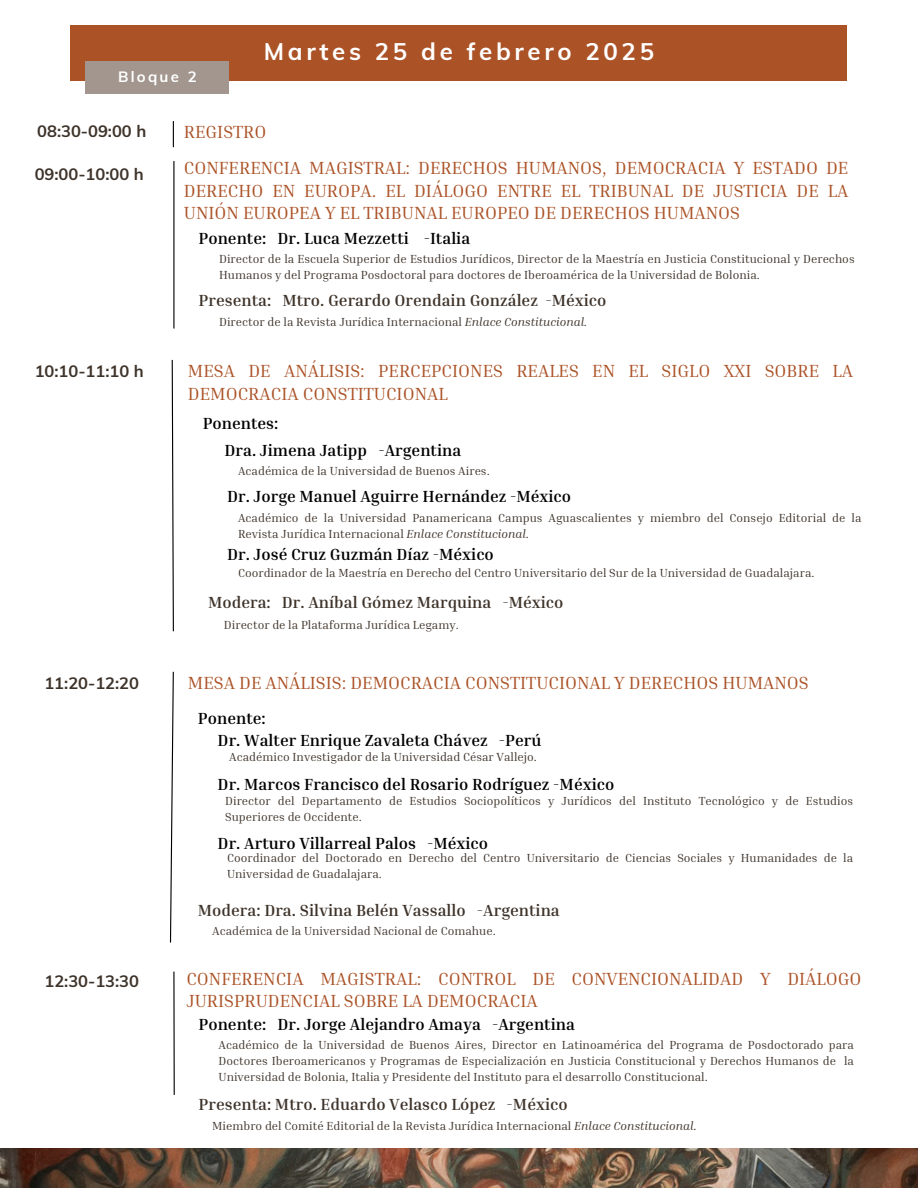
<style>
.page{position:relative;width:918px;height:1188px;background:#fff}
.page>*{position:absolute;margin:0;border:0;box-sizing:border-box;transform-origin:0 0}
.t1{font:700 24px "Muli";letter-spacing:.15em;color:#fff}
.t2{font:18px/22.5px "Inria Serif";color:#ab5226}
.t3{font:700 16.5px "Inria Serif";color:#000}
.t4{font:700 16.5px "Inria Serif";color:#3e332a}
.t5{font:700 16.5px "Muli";color:#3e332a}
.t6{font:700 15px "Muli";letter-spacing:.15em;color:#fff}
.t7{font:12px/16px "Inria Serif";color:#3e332a}
.s1{font-style:italic}
</style>
<div class="page">
<img style="left:0;top:1148px;width:918px;height:40px">
<div style="left:71px;top:25px;width:776px;height:56px;background:#ab5226"></div>
<svg style="left:173px;top:121px;width:1px;height:26px"></svg>
<hr style="left:173px;top:161px;width:1px;height:168px;background:#000">
<svg style="left:171px;top:359px;width:3px;height:273px"></svg>
<div style="left:85px;top:62px;width:144px;height:32px;background:#a2968e"></div>
<svg style="left:169px;top:671px;width:5px;height:272px"></svg>
<hr style="left:173px;top:972px;width:2px;height:123px;background:#000">
<p class="t6" style="left:118px;top:67px;width:80px">Bloque 2</p>
<h3 class="t1" style="left:264px;top:36px;width:392px">Martes 25 de febrero 2025</h3>
<h4 class="t5" style="left:37px;top:121px;width:111px">08:30-09:00 h</h4>
<h1 class="t2" style="left:184px;top:120px;width:84px">REGISTRO</h1>
<p class="t5" style="left:35px;top:163px;width:111px">09:00-10:00 h</p>
<p class="t2" style="left:184px;top:156px;width:666px;text-align:justify">CONFERENCIA MAGISTRAL: DERECHOS HUMANOS, DEMOCRACIA Y ESTADO DE DERECHO EN EUROPA. EL DIÁLOGO ENTRE EL TRIBUNAL DE JUSTICIA DE LA UNIÓN EUROPEA Y EL TRIBUNAL EUROPEO DE DERECHOS HUMANOS</p>
<p class="t3" style="left:199px;top:228px;width:273px">Ponente: Dr. Luca Mezzetti -Italia</p>
<h3 class="t7" style="left:219px;top:251px;width:637px">Director de la Escuela Superior de Estudios Jurídicos, Director de la Maestría en Justicia Constitucional y Derechos<br>Humanos y del Programa Posdoctoral para doctores de Iberoamérica de la Universidad de Bolonia.</h3>
<h3 class="t5" style="left:35px;top:361px;width:111px">10:10-11:10 h</h3>
<p class="t5" style="left:44px;top:672px;width:96px">11:20-12:20</p>
<p class="t4" style="left:199px;top:290px;width:409px">Presenta: Mtro. Gerardo Orendain González -México</p>
<h3 class="t7" style="left:219px;top:313px;width:370px">Director de la Revista Jurídica Internacional <span class="s1">Enlace Constitucional.</span></h3>
<p class="t2" style="left:188px;top:359px;width:667px">MESA DE ANÁLISIS: PERCEPCIONES REALES EN EL SIGLO XXI SOBRE LA<br>DEMOCRACIA CONSTITUCIONAL</p>
<h3 class="t3" style="left:203px;top:413px;width:77px">Ponentes:</h3>
<p class="t3" style="left:225px;top:440px;width:238px">Dra. Jimena Jatipp -Argentina</p>
<p class="t7" style="left:238px;top:462px;width:253px">Académica de la Universidad de Buenos Aires.</p>
<h3 class="t3" style="left:227px;top:486px;width:346px">Dr. Jorge Manuel Aguirre Hernández -México</h3>
<p class="t7" style="left:238px;top:509px;width:625px">Académico de la Universidad Panamericana Campus Aguascalientes y miembro del Consejo Editorial de la<br>Revista Jurídica Internacional <span class="s1">Enlace Constitucional.</span></p>
<h3 class="t3" style="left:227px;top:544px;width:268px">Dr. José Cruz Guzmán Díaz -México</h3>
<p class="t7" style="left:238px;top:565px;width:578px">Coordinador de la Maestría en Derecho del Centro Universitario del Sur de la Universidad de Guadalajara.</p>
<h3 class="t7" style="left:224px;top:616px;width:236px">Director de la Plataforma Jurídica Legamy.</h3>
<p class="t4" style="left:208px;top:592px;width:357px">Modera: Dr. Aníbal Gómez Marquina -México</p>
<p class="t2" style="left:188px;top:671px;width:622px">MESA DE ANÁLISIS: DEMOCRACIA CONSTITUCIONAL Y DERECHOS HUMANOS</p>
<h3 class="t3" style="left:198px;top:708px;width:69px">Ponente:</h3>
<p class="t3" style="left:218px;top:730px;width:325px">Dr. Walter Enrique Zavaleta Chávez -Perú</p>
<h3 class="t7" style="left:229px;top:749px;width:309px">Académico Investigador de la Universidad César Vallejo.</h3>
<p class="t3" style="left:218px;top:774px;width:398px">Dr. Marcos Francisco del Rosario Rodríguez -México</p>
<h3 class="t7" style="left:225px;top:793px;width:629px">Director del Departamento de Estudios Sociopolíticos y Jurídicos del Instituto Tecnológico y de Estudios<br>Superiores de Occidente.</h3>
<p class="t3" style="left:218px;top:832px;width:272px">Dr. Arturo Villarreal Palos -México</p>
<h3 class="t7" style="left:227px;top:849px;width:628px">Coordinador del Doctorado en Derecho del Centro Universitario de Ciencias Sociales y Humanidades de la<br>Universidad de Guadalajara.</h3>
<p class="t4" style="left:198px;top:900px;width:363px">Modera: Dra. Silvina Belén Vassallo -Argentina</p>
<h3 class="t7" style="left:212px;top:922px;width:285px">Académica de la Universidad Nacional de Comahue.</h3>
<p class="t5" style="left:44px;top:970px;width:96px">12:30-13:30</p>
<h3 class="t2" style="left:186px;top:967px;width:677px">CONFERENCIA MAGISTRAL: CONTROL DE CONVENCIONALIDAD Y DIÁLOGO<br>JURISPRUDENCIAL SOBRE LA DEMOCRACIA</h3>
<p class="t3" style="left:199px;top:1014px;width:378px">Ponente: Dr. Jorge Alejandro Amaya -Argentina</p>
<p class="t7" style="left:219px;top:1037px;width:637px;text-align:justify">Académico de la Universidad de Buenos Aires, Director en Latinoamérica del Programa de Posdoctorado para Doctores Iberoamericanos y Programas de Especialización en Justicia Constitucional y Derechos Humanos de la Universidad de Bolonia, Italia y Presidente del Instituto para el desarrollo Constitucional.</p>
<h3 class="t7" style="left:212px;top:1117px;width:486px">Miembro del Comité Editorial de la Revista Jurídica Internacional <span class="s1">Enlace Constitucional.</span></h3>
<h3 class="t4" style="left:199px;top:1093px;width:371px">Presenta: Mtro. Eduardo Velasco López -México</h3>
</div>
